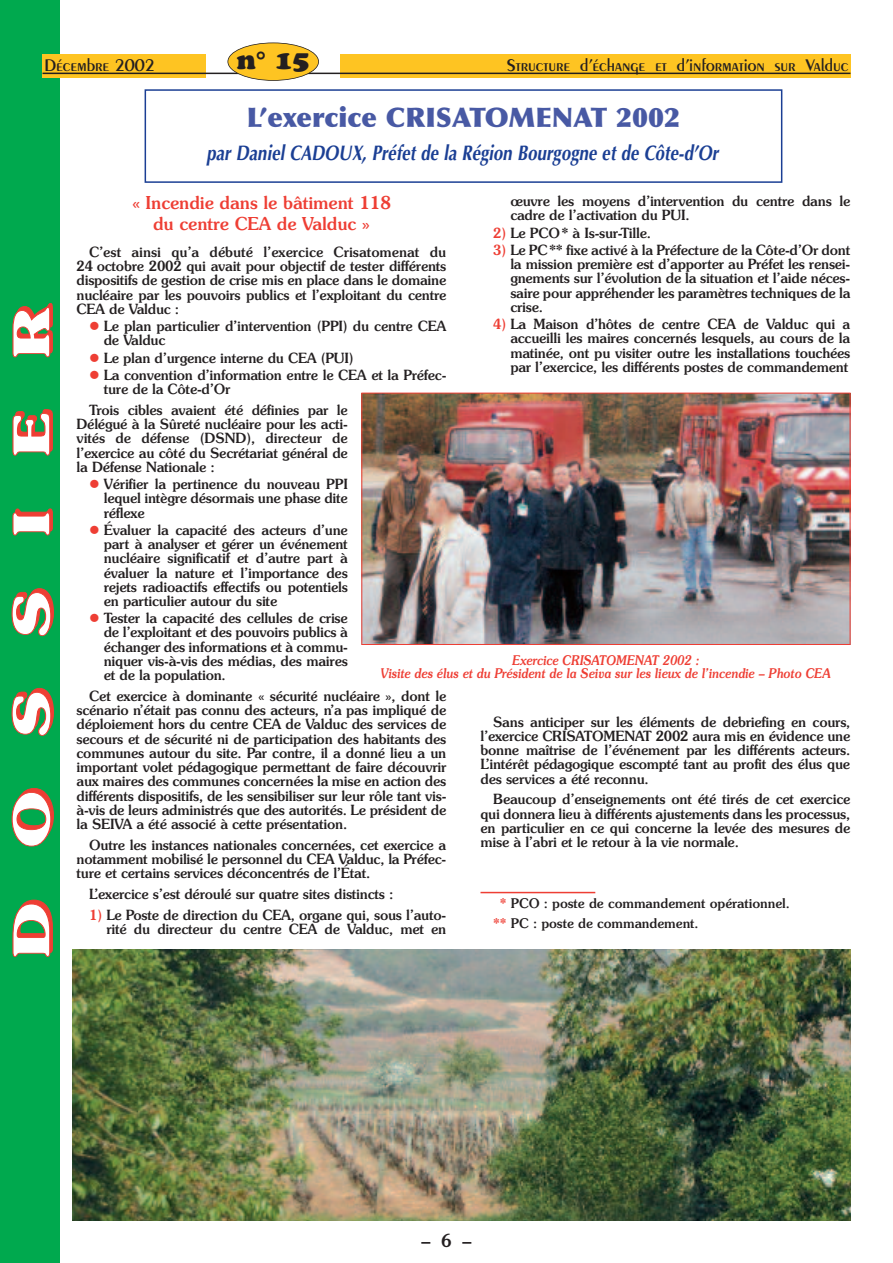
<style>
.page{position:relative;width:893px;height:1263px;background:#fff}
.page>*{position:absolute;margin:0;border:0;box-sizing:border-box;transform-origin:0 0}
.t1{font:700 51px "Souvenir IT Cby BT";letter-spacing:.8em;color:#fff;scale:1.3 1}
.t2{font:900 27px "Optima";color:#4859a4}
.t3{font:900 27px "Cooper";color:#231f20}
.t4{font:italic 700 21px "Optima";color:#1b3f94;scale:.8 1}
.t5{font:600 18px "Peignot";color:#231f20}
.t6{font:500 18px/21px "Souvenir IT Cby BT";letter-spacing:-.005em;color:#ee3e34;text-align:center}
.t7{font:500 18px "Souvenir IT Cby BT";color:#231f20}
.t8{font:500 14.25px/14.2px "Souvenir IT Cby BT";letter-spacing:-.02em;color:#231f20;text-align:justify}
.t9{font:italic 500 13.5px/13.5px "Souvenir IT Cby BT";color:#ee3e34;text-align:center;scale:.9 1}
.t10{font:500 13.5px/20px "Souvenir IT Cby BT";letter-spacing:-.005em;color:#231f20}
.s1{color:#ee3e34}
.s2{color:#fff}
</style>
<div class="page">
<img style="left:72px;top:949px;width:778px;height:271px">
<div style="left:145px;top:89px;width:637px;height:94px;border:2px solid #1b3f94"></div>
<hr style="left:480px;top:892px;width:115px;height:1px;background:#ee3e34">
<img style="left:363px;top:395px;width:485px;height:248px">
<div style="left:361px;top:393px;width:489px;height:252px;border:1px solid #ee3e34"></div>
<div style="left:0;top:0;width:60px;height:1263px;background:#00a94e"></div>
<div style="left:43px;top:54px;width:163px;height:24px;background:#fec422"></div>
<div style="left:340px;top:54px;width:510px;height:24px;background:#fec422"></div>
<hr style="left:43px;top:73px;width:807px;height:1px;background:#231f20">
<div style="left:228px;top:43px;width:91px;height:37px;background:#fec422;border-radius:50%"></div>
<div style="left:227px;top:43px;width:92px;height:38px;border:2px solid #231f20;border-radius:50%"></div>
<p class="t5" style="left:45px;top:58px;width:112px">Décembre 2002</p>
<h2 class="t3" style="left:237px;top:44px;width:74px">n° 15</h2>
<p class="t5" style="left:506px;top:58px;width:343px">Structure d’échange et d’information sur Valduc</p>
<h1 class="t1" style="left:13px;top:959px;width:503px;rotate:-90deg">DOSSIER</h1>
<h2 class="t2" style="left:247px;top:106px;width:435px">L’exercice CRISATOMENAT 2002</h2>
<h3 class="t4" style="left:206px;top:145px;width:641px">par Daniel CADOUX, Préfet de la Région Bourgogne et de Côte-d’Or</h3>
<p class="t6" style="left:132px;top:194px;width:260px">« Incendie dans le bâtiment 118 du centre CEA de Valduc »</p>
<p class="t8" style="left:77px;top:246px;width:371px;text-indent:13px">C’est ainsi qu’a débuté l’exercice Crisatomenat du 24 octobre 2002 qui avait pour objectif de tester différents dispositifs de gestion de crise mis en place dans le domaine nucléaire par les pouvoirs publics et l’exploitant du centre CEA de Valduc :</p>
<p class="t8" style="left:104px;top:320px;width:344px;text-indent:-14px"><span class="s1">●</span> Le plan particulier d’intervention (PPI) du centre CEA de Valduc</p>
<p class="t8" style="left:89px;top:352px;width:266px"><span class="s1">●</span> Le plan d’urgence interne du CEA (PUI)</p>
<p class="t8" style="left:104px;top:369px;width:344px;text-indent:-14px"><span class="s1">●</span> La convention d’information entre le CEA et la Préfec&shy;ture de la Côte-d’Or</p>
<p class="t8" style="left:77px;top:404px;width:273px;text-indent:13px">Trois cibles avaient été définies par le Délégué à la Sûreté nucléaire pour les acti&shy;vités de défense (DSND), directeur de l’exercice au côté du Secrétariat général de la Défense Nationale :</p>
<p class="t8" style="left:104px;top:478px;width:246px;text-indent:-14px"><span class="s1">●</span> Vérifier la pertinence du nouveau PPI lequel intègre désormais une phase dite réflexe</p>
<p class="t8" style="left:104px;top:524px;width:246px;text-indent:-14px"><span class="s1">●</span> Évaluer la capacité des acteurs d’une part à analyser et gérer un événement nucléaire significatif et d’autre part à évaluer la nature et l’importance des rejets radioactifs effectifs ou potentiels en particulier autour du site</p>
<p class="t8" style="left:104px;top:612px;width:246px;text-indent:-14px"><span class="s1">●</span> Tester la capacité des cellules de crise de l’exploitant et des pouvoirs publics à échanger des informations et à commu&shy;niquer vis-à-vis des médias, des maires et de la population.</p>
<p class="t8" style="left:77px;top:690px;width:371px;text-indent:13px">Cet exercice à dominante « sécurité nucléaire », dont le scénario n’était pas connu des acteurs, n’a pas impliqué de déploiement hors du centre CEA de Valduc des services de secours et de sécurité ni de participation des habitants des communes autour du site. Par contre, il a donné lieu a un important volet pédagogique permettant de faire découvrir aux maires des communes concernées la mise en action des différents dispositifs, de les sensibiliser sur leur rôle tant vis&shy;à-vis de leurs administrés que des autorités. Le président de la SEIVA a été associé à cette présentation.</p>
<p class="t8" style="left:77px;top:839px;width:371px;text-indent:13px">Outre les instances nationales concernées, cet exercice a notamment mobilisé le personnel du CEA Valduc, la Préfec&shy;ture et certains services déconcentrés de l’État.</p>
<p class="t8" style="left:89px;top:888px;width:306px">L’exercice s’est déroulé sur quatre sites distincts :</p>
<p class="t8" style="left:89px;top:909px;width:359px;text-align:right"><span class="s1">1)</span> Le Poste de direction du CEA, organe qui, sous l’auto&shy;rité du directeur du centre CEA de Valduc, met en</p>
<p class="t8" style="left:510px;top:195px;width:342px">œuvre les moyens d’intervention du centre dans le cadre de l’activation du PUI.</p>
<p class="t8" style="left:493px;top:227px;width:159px"><span class="s1">2)</span> Le PCO* à Is-sur-Tille.</p>
<p class="t8" style="left:510px;top:244px;width:342px;text-indent:-17px"><span class="s1">3)</span> Le PC** fixe activé à la Préfecture de la Côte-d’Or dont la mission première est d’apporter au Préfet les rensei&shy;gnements sur l’évolution de la situation et l’aide néces&shy;saire pour appréhender les paramètres techniques de la crise.</p>
<p class="t8" style="left:510px;top:318px;width:342px;text-indent:-17px"><span class="s1">4)</span> La Maison d’hôtes de centre CEA de Valduc qui a accueilli les maires concernés lesquels, au cours de la matinée, ont pu visiter outre les installations touchées par l’exercice, les différents postes de commandement</p>
<p class="t9" style="left:381px;top:654px;width:502px">Exercice CRISATOMENAT 2002 :<br>Visite des élus et du Président de la Seiva sur les lieux de l’incendie – Photo CEA</p>
<p class="t8" style="left:480px;top:716px;width:371px;text-indent:13px">Sans anticiper sur les éléments de debriefing en cours, l’exercice CRISATOMENAT 2002 aura mis en évidence une bonne maîtrise de l’événement par les différents acteurs.<br>L’intérêt pédagogique escompté tant au profit des élus que des services a été reconnu.</p>
<p class="t8" style="left:480px;top:793px;width:371px;text-indent:13px">Beaucoup d’enseignements ont été tirés de cet exercice qui donnera lieu à différents ajustements dans les processus, en particulier en ce qui concerne la levée des mesures de mise à l’abri et le retour à la vie normale.</p>
<p class="t10" style="left:493px;top:895px;width:298px"><span class="s2">*</span><span class="s1">*</span> PCO : poste de commandement opérationnel. <span class="s1">**</span> PC : poste de commandement.</p>
<p class="t7" style="left:422px;top:1234px;width:51px">–6–</p>
</div>
